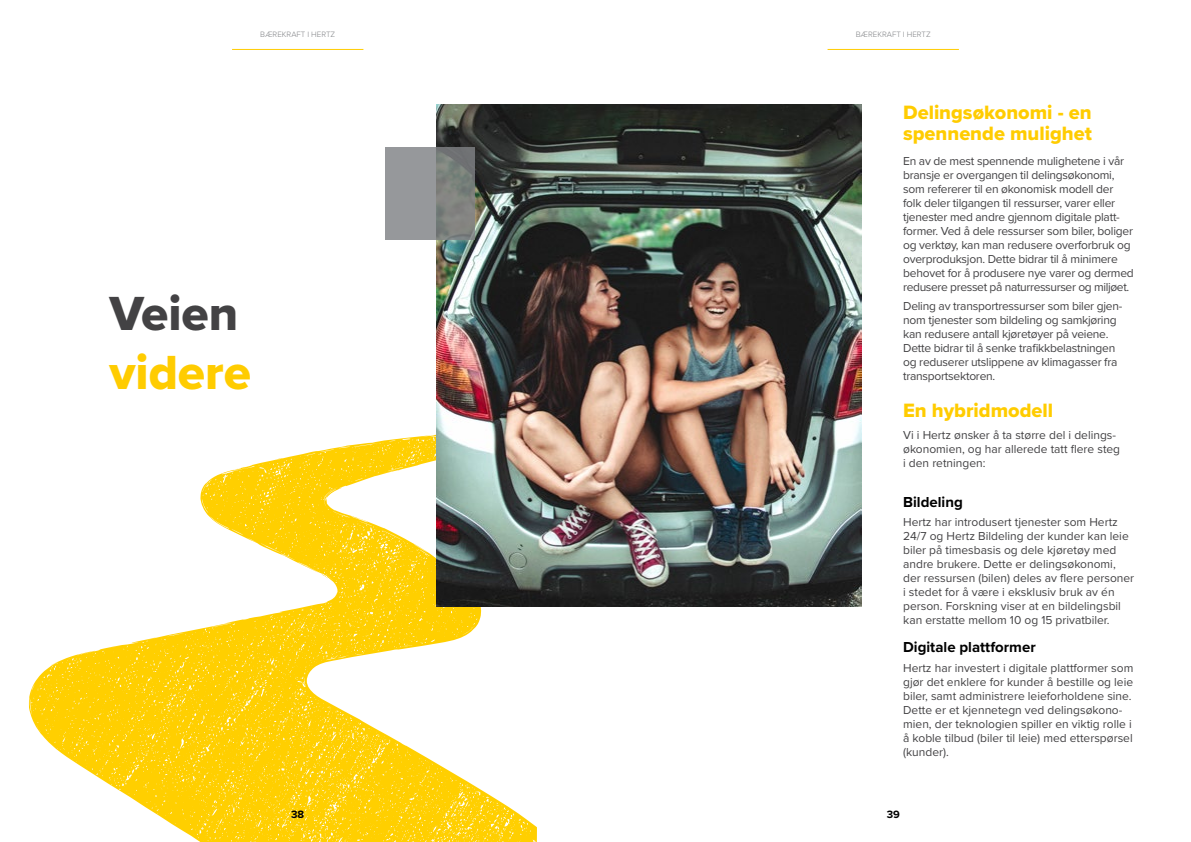
<style>
.page{position:relative;width:1191px;height:842px;background:#fff}
.page>*{position:absolute;margin:0;border:0;box-sizing:border-box;transform-origin:0 0}
.t1{font:49.7px "Proxima Nova Extrabld";color:#fc0}
.t2{font:49.7px "Proxima Nova Extrabld";color:#434244}
.t3{font:20px/21px "Proxima Nova Extrabld";color:#fc0}
.t4{font:700 15px "Proxima Nova";color:#000}
.t5{font:12px/14px "Proxima Nova";color:#434244}
.t6{font:12px/14px "Proxima Nova";letter-spacing:-.02em;color:#434244}
.t7{font:700 11px "Proxima Nova";color:#000}
.t8{font:300 8px "Proxima Nova";color:#808285}
</style>
<div class="page">
<svg style="left:30px;top:434px;width:507px;height:408px"></svg>
<hr style="left:232px;top:49px;width:131px;height:1px;background:#fc0">
<hr style="left:827px;top:49px;width:132px;height:1px;background:#fc0">
<img style="left:436px;top:104px;width:425px;height:503px">
<svg style="left:386px;top:147px;width:89px;height:93px;background:#8a8d8d"></svg>
<p class="t8" style="left:260px;top:28px;width:77px">BÆREKRAFT I HERTZ</p>
<p class="t8" style="left:855px;top:28px;width:77px">BÆREKRAFT I HERTZ</p>
<h1 class="t2" style="left:109px;top:276px;width:130px">Veien</h1>
<h1 class="t1" style="left:109px;top:336px;width:143px">videre</h1>
<h2 class="t3" style="left:903px;top:102px;width:190px">Delingsøkonomi - en spennende mulighet</h2>
<p class="t6" style="left:903px;top:153px;width:232px">En av de mest spennende mulighetene i vår bransje er overgangen til delingsøkonomi, som refererer til en økonomisk modell der folk deler tilgangen til ressurser, varer eller tjenester med andre gjennom digitale platt&shy;former. Ved å dele ressurser som biler, boliger og verktøy, kan man redusere overforbruk og overproduksjon. Dette bidrar til å minimere behovet for å produsere nye varer og dermed redusere presset på naturressurser og miljøet.</p>
<p class="t6" style="left:903px;top:299px;width:221px">Deling av transportressurser som biler gjen&shy;nom tjenester som bildeling og samkjøring kan redusere antall kjøretøyer på veiene.<br>Dette bidrar til å senke trafikkbelastningen og reduserer utslippene av klimagasser fra transportsektoren.</p>
<h2 class="t3" style="left:903px;top:399px;width:152px">En hybridmodell</h2>
<p class="t5" style="left:903px;top:428px;width:218px">Vi i Hertz ønsker å ta større del i delings&shy;økonomien, og har allerede tatt flere steg i den retningen:</p>
<p class="t4" style="left:903px;top:491px;width:61px">Bildeling</p>
<p class="t5" style="left:903px;top:515px;width:233px">Hertz har introdusert tjenester som Hertz 24/7 og Hertz Bildeling der kunder kan leie biler på timesbasis og dele kjøretøy med andre brukere. Dette er delingsøkonomi, der ressursen (bilen) deles av flere personer i stedet for å være i eksklusiv bruk av én person. Forskning viser at en bildelingsbil kan erstatte mellom 10 og 15 privatbiler.</p>
<p class="t4" style="left:903px;top:636px;width:134px">Digitale plattformer</p>
<p class="t5" style="left:903px;top:661px;width:232px">Hertz har investert i digitale plattformer som gjør det enklere for kunder å bestille og leie biler, samt administrere leieforholdene sine.<br>Dette er et kjennetegn ved delingsøkono&shy;mien, der teknologien spiller en viktig rolle i å koble tilbud (biler til leie) med etterspørsel (kunder).</p>
<p class="t7" style="left:291px;top:806px;width:15px">38</p>
<p class="t7" style="left:886px;top:806px;width:15px">39</p>
</div>
